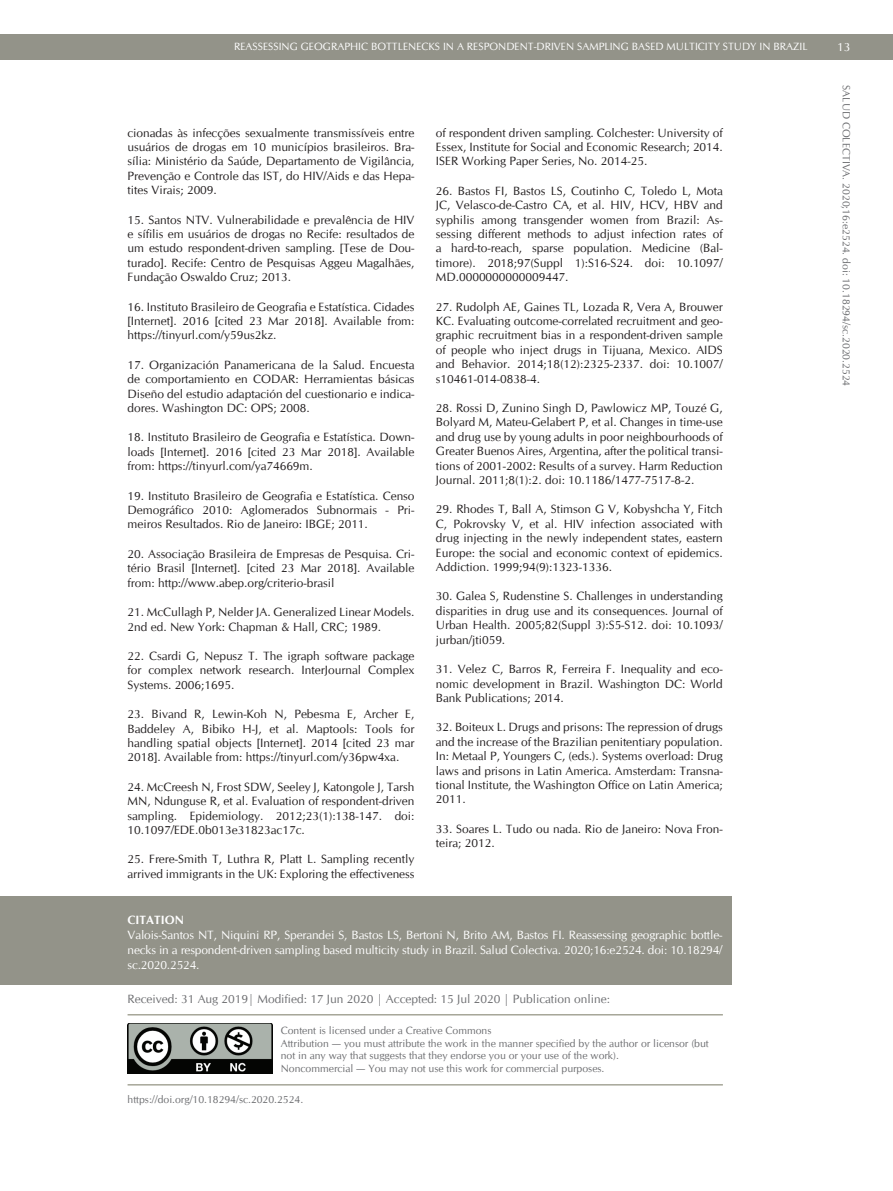
<style>
.page{position:relative;width:893px;height:1191px;background:#fff}
.page>*{position:absolute;margin:0;border:0;box-sizing:border-box;transform-origin:0 0}
.t1{font:12px/14.4px "CG Omega";color:#231f20;text-align:justify}
.t2{font:12px/15px "CG Omega";letter-spacing:-.01em;color:#fff;text-align:justify}
.t3{font:12px "CG Omega";color:#6c6d70}
.t4{font:700 12px "CG Omega";color:#fff}
.t5{font:10.5px/12.6px "CG Omega";color:#6c6d70}
.t6{font:10.5px "CG Omega";color:#fff}
</style>
<div class="page">
<div style="left:0;top:34px;width:893px;height:26px;background:#939389"></div>
<div style="left:0;top:895px;width:731px;height:89px;background:#939389"></div>
<img style="left:128px;top:1023px;width:145px;height:50px">
<hr style="left:128px;top:1084px;width:595px;height:1px;background:#a6a698">
<hr style="left:128px;top:1014px;width:595px;height:1px;background:#a6a698">
<p class="t6" style="left:234px;top:40px;width:575px">REASSESSING GEOGRAPHIC BOTTLENECKS IN A RESPONDENT-DRIVEN SAMPLING BASED MULTICITY STUDY IN BRAZIL</p>
<p class="t2" style="left:837px;top:40px;width:15px">13</p>
<p class="t5" style="left:852px;top:85px;width:303px;rotate:90deg">SALUD COLECTIVA. 2020;16:e2524. doi: 10.18294/sc.2020.2524</p>
<p class="t1" style="left:128px;top:125px;width:288px">cionadas às infecções sexualmente transmissíveis entre usuários de drogas em 10 municípios brasileiros. Bra&shy;sília: Ministério da Saúde, Departamento de Vigilância, Prevenção e Controle das IST, do HIV/Aids e das Hepa&shy;tites Virais; 2009.</p>
<p class="t1" style="left:128px;top:212px;width:289px">15. Santos NTV. Vulnerabilidade e prevalência de HIV e sífilis em usuários de drogas no Recife: resultados de um estudo respondent-driven sampling. [Tese de Dou&shy;turado]. Recife: Centro de Pesquisas Aggeu Magalhães, Fundação Oswaldo Cruz; 2013.</p>
<p class="t1" style="left:128px;top:299px;width:289px">16. Instituto Brasileiro de Geografia e Estatística. Cidades [Internet]. 2016 [cited 23 Mar 2018]. Available from: https://tinyurl.com/y59us2kz.</p>
<p class="t1" style="left:128px;top:358px;width:288px">17. Organización Panamericana de la Salud. Encuesta de comportamiento en CODAR: Herramientas básicas Diseño del estudio adaptación del cuestionario e indica&shy;dores. Washington DC: OPS; 2008.</p>
<p class="t1" style="left:128px;top:430px;width:288px">18. Instituto Brasileiro de Geografia e Estatística. Down&shy;loads [Internet]. 2016 [cited 23 Mar 2018]. Available from: https://tinyurl.com/ya74669m.</p>
<p class="t1" style="left:128px;top:488px;width:288px">19. Instituto Brasileiro de Geografia e Estatística. Censo Demográfico 2010: Aglomerados Subnormais - Pri&shy;meiros Resultados. Rio de Janeiro: IBGE; 2011.</p>
<p class="t1" style="left:128px;top:547px;width:288px">20. Associação Brasileira de Empresas de Pesquisa. Cri&shy;tério Brasil [Internet]. [cited 23 Mar 2018]. Available from: http://www.abep.org/criterio-brasil</p>
<p class="t1" style="left:128px;top:605px;width:288px">21. McCullagh P, Nelder JA. Generalized Linear Models.<br>2nd ed. New York: Chapman &amp; Hall, CRC; 1989.</p>
<p class="t1" style="left:128px;top:649px;width:288px">22. Csardi G, Nepusz T. The igraph software package for complex network research. InterJournal Complex Systems. 2006;1695.</p>
<p class="t1" style="left:128px;top:707px;width:288px">23. Bivand R, Lewin-Koh N, Pebesma E, Archer E, Baddeley A, Bibiko H-J, et al. Maptools: Tools for handling spatial objects [Internet]. 2014 [cited 23 mar 2018]. Available from: https://tinyurl.com/y36pw4xa.</p>
<p class="t1" style="left:128px;top:779px;width:288px">24. McCreesh N, Frost SDW, Seeley J, Katongole J, Tarsh MN, Ndunguse R, et al. Evaluation of respondent-driven sampling. Epidemiology. 2012;23(1):138-147. doi:<br>10.1097/EDE.0b013e31823ac17c.</p>
<p class="t1" style="left:128px;top:852px;width:288px">25. Frere-Smith T, Luthra R, Platt L. Sampling recently arrived immigrants in the UK: Exploring the effectiveness</p>
<p class="t1" style="left:436px;top:125px;width:288px">of respondent driven sampling. Colchester: University of Essex, Institute for Social and Economic Research; 2014.<br>ISER Working Paper Series, No. 2014-25.</p>
<p class="t1" style="left:436px;top:184px;width:289px">26. Bastos FI, Bastos LS, Coutinho C, Toledo L, Mota JC, Velasco-de-Castro CA, et al. HIV, HCV, HBV and syphilis among transgender women from Brazil: As&shy;sessing different methods to adjust infection rates of a hard-to-reach, sparse population. Medicine (Bal&shy;timore). 2018;97(Suppl 1):S16-S24. doi: 10.1097/ MD.0000000000009447.</p>
<p class="t1" style="left:436px;top:299px;width:289px">27. Rudolph AE, Gaines TL, Lozada R, Vera A, Brouwer KC. Evaluating outcome-correlated recruitment and geo&shy;graphic recruitment bias in a respondent-driven sample of people who inject drugs in Tijuana, Mexico. AIDS and Behavior. 2014;18(12):2325-2337. doi: 10.1007/ s10461-014-0838-4.</p>
<p class="t1" style="left:436px;top:401px;width:289px">28. Rossi D, Zunino Singh D, Pawlowicz MP, Touzé G, Bolyard M, Mateu-Gelabert P, et al. Changes in time-use and drug use by young adults in poor neighbourhoods of Greater Buenos Aires, Argentina, after the political transi&shy;tions of 2001-2002: Results of a survey. Harm Reduction Journal. 2011;8(1):2. doi: 10.1186/1477-7517-8-2.</p>
<p class="t1" style="left:436px;top:502px;width:288px">29. Rhodes T, Ball A, Stimson G V, Kobyshcha Y, Fitch C, Pokrovsky V, et al. HIV infection associated with drug injecting in the newly independent states, eastern Europe: the social and economic context of epidemics.<br>Addiction. 1999;94(9):1323-1336.</p>
<p class="t1" style="left:436px;top:589px;width:288px">30. Galea S, Rudenstine S. Challenges in understanding disparities in drug use and its consequences. Journal of Urban Health. 2005;82(Suppl 3):S5-S12. doi: 10.1093/ jurban/jti059.</p>
<p class="t1" style="left:436px;top:662px;width:289px">31. Velez C, Barros R, Ferreira F. Inequality and eco&shy;nomic development in Brazil. Washington DC: World Bank Publications; 2014.</p>
<p class="t1" style="left:436px;top:720px;width:288px">32. Boiteux L. Drugs and prisons: The repression of drugs and the increase of the Brazilian penitentiary population.<br>In: Metaal P, Youngers C, (eds.). Systems overload: Drug laws and prisons in Latin America. Amsterdam: Transna&shy;tional Institute, the Washington Office on Latin America; 2011.</p>
<p class="t1" style="left:436px;top:821px;width:288px">33. Soares L. Tudo ou nada. Rio de Janeiro: Nova Fron&shy;teira; 2012.</p>
<p class="t4" style="left:128px;top:912px;width:58px">CITATION</p>
<p class="t2" style="left:128px;top:927px;width:596px">Valois-Santos NT, Niquini RP, Sperandei S, Bastos LS, Bertoni N, Brito AM, Bastos FI. Reassessing geographic bottle&shy;necks in a respondent-driven sampling based multicity study in Brazil. Salud Colectiva. 2020;16:e2524. doi: 10.18294/ sc.2020.2524.</p>
<p class="t3" style="left:128px;top:991px;width:484px">Received: 31 Aug 2019| Modified: 17 Jun 2020 | Accepted: 15 Jul 2020 | Publication online:</p>
<p class="t5" style="left:281px;top:1024px;width:429px">Content is licensed under a Creative Commons<br>Attribution — you must attribute the work in the manner specified by the author or licensor (but not in any way that suggests that they endorse you or your use of the work).<br>Noncommercial — You may not use this work for commercial purposes.</p>
<p class="t5" style="left:128px;top:1093px;width:177px">https://doi.org/10.18294/sc.2020.2524.</p>
</div>
